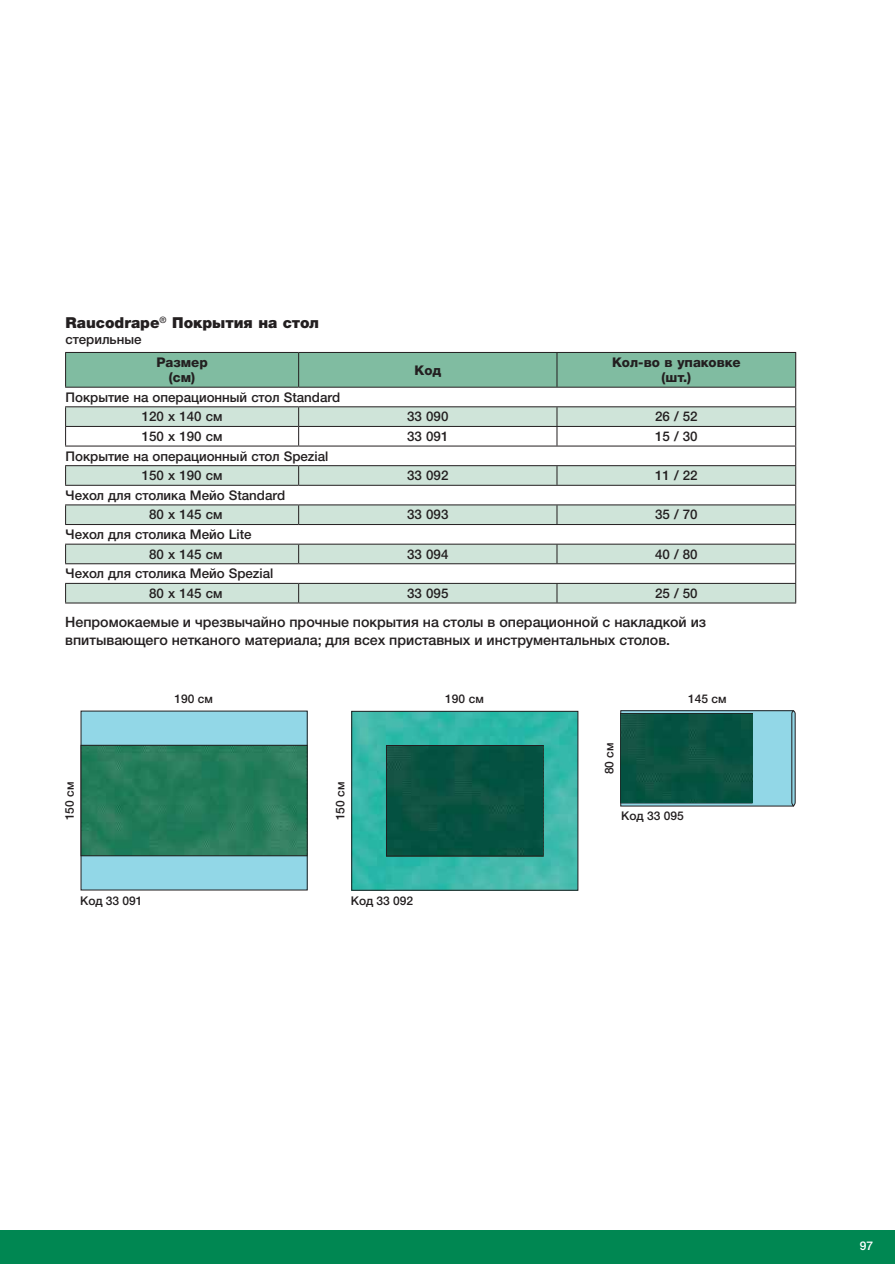
<style>
.page{position:relative;width:895px;height:1264px;background:#fff}
.page>*{position:absolute;margin:0;border:0;box-sizing:border-box;transform-origin:0 0}
.t1{font:900 15.15px "Helvetica Neue LTW1 G";color:#231f20}
.t2{font:500 14.25px/18px "Helvetica Neue LTW1 G";color:#231f20}
.t3{font:500 13.35px/19.6px "Helvetica Neue LTW1 G";color:#231f20}
.t4{font:800 13.35px/15.1px "Helvetica Neue LTW1 G";color:#231f20;text-align:center}
.t5{font:500 12px "Helvetica Neue LTW1 G";color:#231f20}
.t6{font:500 12px "Helvetica Neue LTW1 G";color:#fff}
</style>
<div class="page">
<div style="left:0;top:1230px;width:895px;height:33px;background:#008752"></div>
<div style="left:81px;top:711px;width:226px;height:179px;background:#92d7e7"></div>
<img style="left:83px;top:747px;width:223px;height:107px">
<div style="left:81px;top:745px;width:227px;height:111px;border:1px solid #231f20"></div>
<div style="left:621px;top:710px;width:172px;height:96px;background:#92d7e7"></div>
<div style="left:620px;top:710px;width:174px;height:96px;border:1px solid #231f20"></div>
<div style="left:620px;top:713px;width:132px;height:90px;border:1px solid #231f20"></div>
<svg style="left:791px;top:710px;width:5px;height:97px"></svg>
<img style="left:353px;top:713px;width:223px;height:175px">
<div style="left:351px;top:711px;width:227px;height:179px;border:1px solid #231f20"></div>
<svg style="left:387px;top:745px;width:156px;height:110px"></svg>
<svg style="left:621px;top:714px;width:131px;height:88px"></svg>
<hr style="left:299px;top:602px;width:497px;height:1px;background:#231f20">
<svg style="left:65px;top:352px;width:731px;height:250px"></svg>
<hr style="left:65px;top:387px;width:234px;height:1px;background:#231f20">
<hr style="left:299px;top:387px;width:497px;height:1px;background:#231f20">
<hr style="left:65px;top:445px;width:234px;height:1px;background:#231f20">
<hr style="left:299px;top:445px;width:497px;height:1px;background:#231f20">
<hr style="left:65px;top:563px;width:234px;height:1px;background:#231f20">
<hr style="left:299px;top:563px;width:497px;height:1px;background:#231f20">
<hr style="left:65px;top:602px;width:234px;height:1px;background:#231f20">
<p class="t1" style="left:66px;top:313px;width:255px">Raucodrape<sup>®</sup> Покрытия на стол</p>
<p class="t3" style="left:66px;top:331px;width:77px">стерильные</p>
<p class="t4" style="left:156px;top:356px;width:53px">Размер (см)</p>
<p class="t4" style="left:414px;top:364px;width:28px">Код</p>
<p class="t4" style="left:612px;top:356px;width:130px">Кол-во в упаковке (шт.)</p>
<p class="t3" style="left:142px;top:389px;width:200px;text-indent:-76px">Покрытие на операционный стол Standard<br>120 x 140 см</p>
<p class="t3" style="left:407px;top:408px;width:43px">33 090</p>
<p class="t3" style="left:655px;top:408px;width:44px">26 / 52</p>
<p class="t3" style="left:142px;top:428px;width:82px">150 x 190 см</p>
<p class="t3" style="left:407px;top:428px;width:43px">33 091</p>
<p class="t3" style="left:655px;top:428px;width:44px">15 / 30</p>
<p class="t3" style="left:142px;top:448px;width:188px;text-indent:-76px">Покрытие на операционный стол Spezial<br>150 x 190 см</p>
<p class="t3" style="left:407px;top:467px;width:43px">33 092</p>
<p class="t3" style="left:655px;top:467px;width:44px">11 / 22</p>
<p class="t3" style="left:149px;top:487px;width:138px;text-indent:-84px">Чехол для столика Мейо Standard<br>80 x 145 см</p>
<p class="t3" style="left:149px;top:526px;width:104px;text-indent:-84px">Чехол для столика Мейо Lite<br>80 x 145 см</p>
<p class="t3" style="left:149px;top:565px;width:126px;text-indent:-84px">Чехол для столика Мейо Spezial<br>80 x 145 см</p>
<p class="t3" style="left:407px;top:506px;width:43px">33 093</p>
<p class="t3" style="left:655px;top:506px;width:44px">35 / 70</p>
<p class="t3" style="left:407px;top:546px;width:43px">33 094</p>
<p class="t3" style="left:655px;top:546px;width:44px">40 / 80</p>
<p class="t3" style="left:407px;top:585px;width:43px">33 095</p>
<p class="t3" style="left:655px;top:585px;width:44px">25 / 50</p>
<p class="t2" style="left:65px;top:614px;width:643px">Непромокаемые и чрезвычайно прочные покрытия на столы в операционной с накладкой из впитывающего нетканого материала; для всех приставных и инструментальных столов.</p>
<p class="t5" style="left:65px;top:820px;width:40px;rotate:-90deg">150 см</p>
<p class="t5" style="left:80px;top:896px;width:64px">Код 33 091</p>
<p class="t5" style="left:175px;top:694px;width:40px">190 см</p>
<p class="t5" style="left:336px;top:820px;width:40px;rotate:-90deg">150 см</p>
<p class="t5" style="left:351px;top:896px;width:64px">Код 33 092</p>
<p class="t5" style="left:445px;top:695px;width:40px">190 см</p>
<p class="t5" style="left:688px;top:694px;width:40px">145 см</p>
<p class="t5" style="left:605px;top:774px;width:33px;rotate:-90deg">80 см</p>
<p class="t5" style="left:621px;top:812px;width:64px">Код 33 095</p>
<p class="t6" style="left:860px;top:1241px;width:15px">97</p>
</div>
